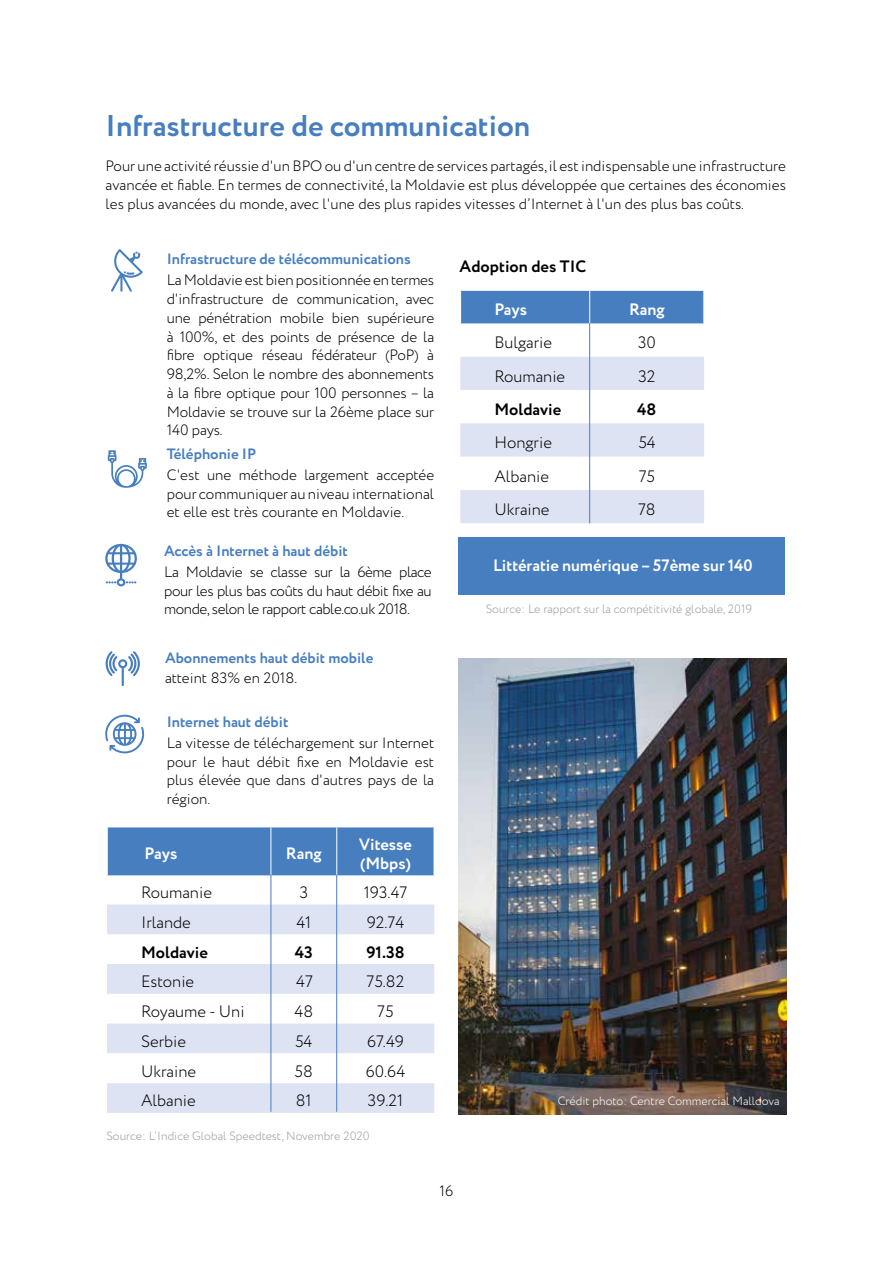
<style>
.page{position:relative;width:893px;height:1263px;background:#fff}
.page>*{position:absolute;margin:0;border:0;box-sizing:border-box;transform-origin:0 0}
.t1{font:700 30px "Circe";color:#477ec0}
.t2{font:300 16.5px "Circe";color:#000}
.t3{font:700 16.5px/19.8px "Circe";color:#fff}
.t4{font:700 16.5px "Circe";color:#000}
.t5{font:300 15px/18.8px "Circe";color:#000;text-align:justify}
.t6{font:700 15px "Circe";color:#477ec0}
.t7{font:300 12px "Circe";color:#9d9d9c}
.t8{font:300 12px "Circe";color:#fff}
</style>
<div class="page">
<div style="left:458px;top:537px;width:327px;height:58px;background:#477ec0"></div>
<svg style="left:111px;top:249px;width:32px;height:43px"></svg>
<svg style="left:105px;top:544px;width:32px;height:42px"></svg>
<svg style="left:106px;top:651px;width:34px;height:35px"></svg>
<svg style="left:105px;top:715px;width:39px;height:38px"></svg>
<svg style="left:108px;top:450px;width:39px;height:38px"></svg>
<div style="left:461px;top:291px;width:242px;height:32px;background:#477ec0"></div>
<svg style="left:460px;top:357px;width:244px;height:166px"></svg>
<hr style="left:589px;top:291px;width:1px;height:32px;background:#fff">
<hr style="left:589px;top:323px;width:1px;height:200px;background:#477ec0">
<div style="left:108px;top:827px;width:326px;height:48px;background:#477ec0"></div>
<svg style="left:107px;top:904px;width:327px;height:209px;fill:#dee3f4"></svg>
<svg style="left:107px;top:1053px;width:327px;height:30px"></svg>
<hr style="left:271px;top:827px;width:1px;height:48px;background:#fff">
<hr style="left:336px;top:827px;width:1px;height:48px;background:#fff">
<hr style="left:271px;top:874px;width:1px;height:238px;background:#477ec0">
<hr style="left:336px;top:874px;width:1px;height:238px;background:#477ec0">
<img style="left:459px;top:658px;width:328px;height:456px">
<h1 class="t1" style="left:106px;top:105px;width:426px">Infrastructure de communication</h1>
<p class="t5" style="left:106px;top:158px;width:682px">Pour une activité réussie d'un BPO ou d'un centre de services partagés, il est indispensable une infrastructure avancée et fiable. En termes de connectivité, la Moldavie est plus développée que certaines des économies les plus avancées du monde, avec l'une des plus rapides vitesses d’Internet à l'un des plus bas coûts.</p>
<p class="t6" style="left:167px;top:249px;width:246px">Infrastructure de télécommunications</p>
<p class="t5" style="left:167px;top:272px;width:269px">La Moldavie est bien positionnée en termes d'infrastructure de communication, avec une pénétration mobile bien supérieure à 100%, et des points de présence de la fibre optique réseau fédérateur (PoP) à 98,2%. Selon le nombre des abonnements à la fibre optique pour 100 personnes – la Moldavie se trouve sur la 26ème place sur 140 pays.</p>
<p class="t6" style="left:167px;top:444px;width:91px">Téléphonie IP</p>
<p class="t5" style="left:167px;top:466px;width:269px">C'est une méthode largement acceptée pour communiquer au niveau international et elle est très courante en Moldavie.</p>
<p class="t6" style="left:164px;top:541px;width:185px">Accès à Internet à haut débit</p>
<p class="t5" style="left:164px;top:563px;width:269px">La Moldavie se classe sur la 6ème place pour les plus bas coûts du haut débit fixe au monde, selon le rapport cable.co.uk 2018.</p>
<p class="t6" style="left:165px;top:647px;width:210px">Abonnements haut débit mobile</p>
<p class="t5" style="left:165px;top:670px;width:134px">atteint 83% en 2018.</p>
<p class="t6" style="left:167px;top:711px;width:123px">Internet haut débit</p>
<p class="t5" style="left:167px;top:734px;width:269px">La vitesse de téléchargement sur Internet pour le haut débit fixe en Moldavie est plus élevée que dans d'autres pays de la région.</p>
<p class="t3" style="left:145px;top:845px;width:34px">Pays</p>
<p class="t3" style="left:286px;top:845px;width:37px">Rang</p>
<p class="t3" style="left:359px;top:835px;width:55px">Vitesse (Mbps)</p>
<p class="t2" style="left:141px;top:881px;width:72px">Roumanie</p>
<p class="t2" style="left:299px;top:881px;width:10px">3</p>
<p class="t2" style="left:364px;top:881px;width:45px">193.47</p>
<p class="t2" style="left:141px;top:911px;width:51px">Irlande</p>
<p class="t2" style="left:296px;top:911px;width:17px">41</p>
<p class="t2" style="left:367px;top:911px;width:39px">92.74</p>
<p class="t4" style="left:141px;top:941px;width:68px">Moldavie</p>
<p class="t4" style="left:295px;top:941px;width:20px">43</p>
<p class="t4" style="left:366px;top:941px;width:40px">91.38</p>
<p class="t2" style="left:141px;top:970px;width:55px">Estonie</p>
<p class="t2" style="left:296px;top:970px;width:18px">47</p>
<p class="t2" style="left:367px;top:970px;width:39px">75.82</p>
<p class="t2" style="left:141px;top:1000px;width:105px">Royaume - Uni</p>
<p class="t2" style="left:294px;top:1000px;width:20px">48</p>
<p class="t2" style="left:377px;top:1000px;width:18px">75</p>
<p class="t2" style="left:141px;top:1030px;width:47px">Serbie</p>
<p class="t2" style="left:295px;top:1030px;width:19px">54</p>
<p class="t2" style="left:367px;top:1030px;width:38px">67.49</p>
<p class="t2" style="left:141px;top:1060px;width:57px">Ukraine</p>
<p class="t2" style="left:295px;top:1060px;width:20px">58</p>
<p class="t2" style="left:366px;top:1060px;width:41px">60.64</p>
<p class="t2" style="left:141px;top:1089px;width:56px">Albanie</p>
<p class="t2" style="left:296px;top:1089px;width:17px">81</p>
<p class="t2" style="left:368px;top:1089px;width:37px">39.21</p>
<p class="t7" style="left:106px;top:1128px;width:265px">Source: L’Indice Global Speedtest, Novembre 2020</p>
<p class="t4" style="left:460px;top:256px;width:128px">Adoption des TIC</p>
<p class="t3" style="left:494px;top:301px;width:34px">Pays</p>
<p class="t3" style="left:629px;top:301px;width:37px">Rang</p>
<p class="t2" style="left:494px;top:332px;width:59px">Bulgarie</p>
<p class="t2" style="left:638px;top:332px;width:20px">30</p>
<p class="t2" style="left:494px;top:365px;width:72px">Roumanie</p>
<p class="t2" style="left:638px;top:365px;width:19px">32</p>
<p class="t4" style="left:494px;top:398px;width:68px">Moldavie</p>
<p class="t4" style="left:637px;top:398px;width:21px">48</p>
<p class="t2" style="left:494px;top:431px;width:59px">Hongrie</p>
<p class="t2" style="left:638px;top:431px;width:19px">54</p>
<p class="t2" style="left:494px;top:465px;width:56px">Albanie</p>
<p class="t2" style="left:639px;top:465px;width:18px">75</p>
<p class="t2" style="left:494px;top:498px;width:57px">Ukraine</p>
<p class="t2" style="left:638px;top:498px;width:19px">78</p>
<p class="t3" style="left:493px;top:556px;width:261px">Littératie numérique – 57ème sur 140</p>
<p class="t7" style="left:486px;top:601px;width:268px">Source: Le rapport sur la compétitivité globale, 2019</p>
<p class="t8" style="left:558px;top:1093px;width:223px">Crédit photo: Centre Commercial Malldova</p>
<p class="t5" style="left:440px;top:1182px;width:15px">16</p>
</div>
